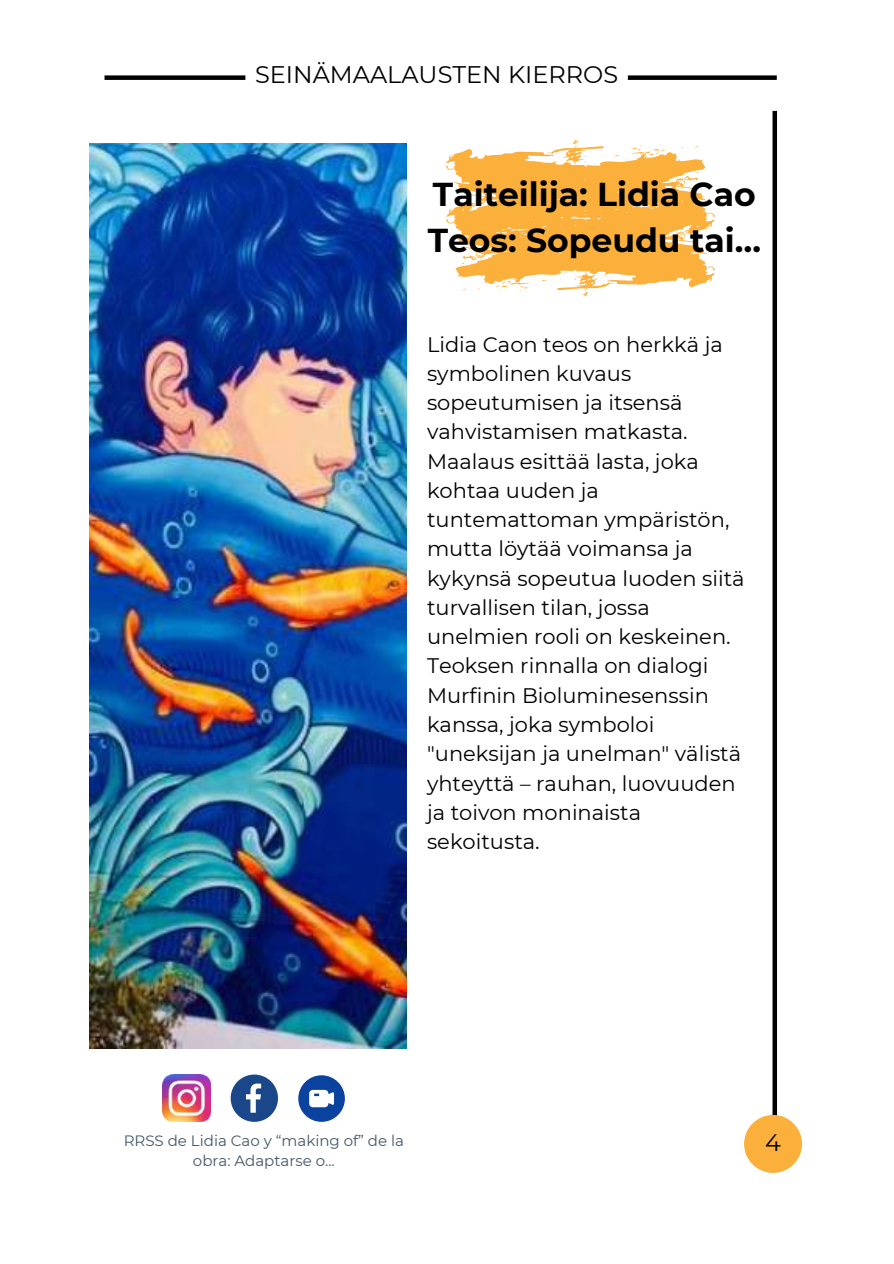
<style>
.page{position:relative;width:894px;height:1264px;background:#fff}
.page>*{position:absolute;margin:0;border:0;box-sizing:border-box;transform-origin:0 0}
.t1{font:700 33px/46.2px "Montserrat";color:#000}
.t2{font:24px "Montserrat";color:#000}
.t3{font:23.85px "Montserrat";color:#000}
.t4{font:21px/29.2px "Montserrat";color:#000}
.t5{font:15px/20.2px "Montserrat";color:#435769;text-align:center}
</style>
<div class="page">
<svg style="left:772px;top:111px;width:4px;height:1003px;background:#212121"></svg>
<svg style="left:298px;top:1075px;width:46px;height:46px"></svg>
<svg style="left:231px;top:1074px;width:47px;height:47px"></svg>
<img style="left:163px;top:1074px;width:47px;height:47px">
<svg style="left:445px;top:140px;width:270px;height:156px"></svg>
<img style="left:89px;top:143px;width:318px;height:905px">
<div style="left:104px;top:75px;width:141px;height:5px;background:#000"></div>
<div style="left:627px;top:75px;width:149px;height:5px;background:#000"></div>
<div style="left:743px;top:1114px;width:58px;height:58px;background:#fbb03b;border-radius:50%"></div>
<p class="t2" style="left:255px;top:59px;width:364px">SEINÄMAALAUSTEN KIERROS</p>
<h1 class="t1" style="left:427px;top:171px;width:335px">Taiteilija: Lidia Cao<br>Teos: Sopeudu tai…</h1>
<p class="t4" style="left:427px;top:329px;width:319px">Lidia Caon teos on herkkä ja symbolinen kuvaus sopeutumisen ja itsensä vahvistamisen matkasta.<br>Maalaus esittää lasta, joka kohtaa uuden ja tuntemattoman ympäristön, mutta löytää voimansa ja kykynsä sopeutua luoden siitä turvallisen tilan, jossa unelmien rooli on keskeinen.<br>Teoksen rinnalla on dialogi<br>Murfinin Bioluminesenssin kanssa, joka symboloi "uneksijan ja unelman" välistä yhteyttä – rauhan, luovuuden ja toivon moninaista sekoitusta.</p>
<p class="t5" style="left:124px;top:1129px;width:282px">RRSS de Lidia Cao y “making of” de la obra: Adaptarse o...</p>
<p class="t3" style="left:765px;top:1127px;width:17px">4</p>
</div>
